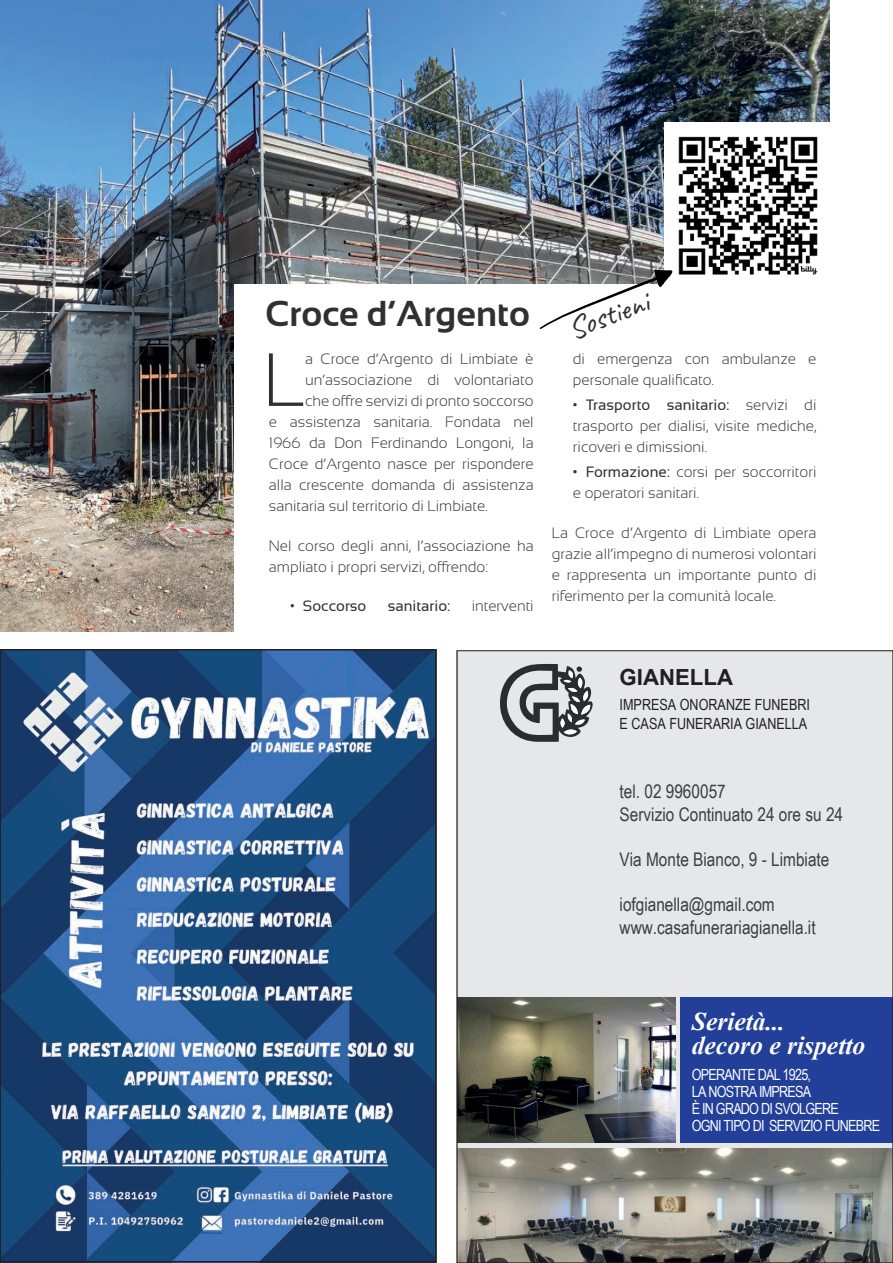
<style>
.page{position:relative;width:893px;height:1263px;background:#fff}
.page>*{position:absolute;margin:0;border:0;box-sizing:border-box;transform-origin:0 0}
.t1{font:300 75.15px "Sansation";color:#312f30}
.t2{font:700 36px "Sansation";color:#312f30}
.t3{font:31.5px "Caveat";color:#312f30}
.t4{font:italic 700 25.65px/23.9px "Times New Roman";color:#fff}
.t5{font:700 22.2px "Arial";color:#231f20}
.t6{font:18.75px/22.5px "Arial Narrow";color:#3e3e3f}
.t7{font:15.3px/17.1px "Arial Narrow";letter-spacing:-.05em;color:#fff}
.t8{font:15.3px/18.5px "Arial Narrow";color:#231f20}
.t9{font:300 15px/21px "Sansation";color:#312f30}
.t10{font:15px "Sansation";color:#312f30}
.s1{font-weight:400}
</style>
<div class="page">
<img style="left:0;top:0;width:829px;height:631px">
<div style="left:234px;top:284px;width:595px;height:347px;background:#fff"></div>
<img style="left:665px;top:122px;width:164px;height:162px">
<svg style="left:539px;top:270px;width:133px;height:59px"></svg>
<img style="left:3px;top:652px;width:431px;height:607px">
<div style="left:0;top:649px;width:437px;height:613px;border:2px solid #231f20"></div>
<svg style="left:459px;top:653px;width:432px;height:608px;background:#bfc0bf"></svg>
<div style="left:680px;top:998px;width:213px;height:145px;background:#223f99"></div>
<svg style="left:500px;top:664px;width:95px;height:78px;background:#989a9d"></svg>
<h2 class="t2" style="left:265px;top:293px;width:266px">Croce d’Argento</h2>
<h3 class="t3" style="left:562px;top:311px;width:85px;rotate:-21deg">Sostieni</h3>
<h1 class="t1" style="left:263px;top:338px;width:43px">L</h1>
<p class="t9" style="left:305px;top:348px;width:230px">a Croce d’Argento di Limbiate è</p>
<p class="t9" style="left:305px;top:369px;width:230px">un’associazione di volontariato</p>
<p class="t9" style="left:305px;top:390px;width:230px">che offre servizi di pronto soccorso</p>
<p class="t9" style="left:269px;top:411px;width:266px">e assistenza sanitaria. Fondata nel</p>
<p class="t9" style="left:269px;top:432px;width:266px">1966 da Don Ferdinando Longoni, la</p>
<p class="t9" style="left:269px;top:453px;width:266px">Croce d’Argento nasce per rispondere</p>
<p class="t9" style="left:269px;top:474px;width:266px">alla crescente domanda di assistenza</p>
<p class="t9" style="left:269px;top:495px;width:220px">sanitaria sul territorio di Limbiate.</p>
<p class="t9" style="left:269px;top:535px;width:266px">Nel corso degli anni, l’associazione ha ampliato i propri servizi, offrendo:</p>
<p class="t10" style="left:290px;top:598px;width:78px">• Soccorso</p>
<p class="t10" style="left:388px;top:598px;width:64px">sanitario:</p>
<p class="t9" style="left:472px;top:596px;width:64px">interventi</p>
<p class="t9" style="left:573px;top:348px;width:245px">di emergenza con ambulanze e personale qualificato.</p>
<p class="t9" style="left:573px;top:394px;width:245px;text-align:justify"><span class="s1">• Trasporto sanitario:</span> servizi di trasporto per dialisi, visite mediche, ricoveri e dimissioni.</p>
<p class="t9" style="left:573px;top:462px;width:245px"><span class="s1">• Formazione:</span> corsi per soccorritori e operatori sanitari.</p>
<p class="t9" style="left:552px;top:522px;width:266px;text-align:justify">La Croce d’Argento di Limbiate opera grazie all’impegno di numerosi volontari e rappresenta un importante punto di riferimento per la comunità locale.</p>
<h3 class="t5" style="left:620px;top:661px;width:115px">GIANELLA</h3>
<p class="t8" style="left:620px;top:695px;width:192px">IMPRESA ONORANZE FUNEBRI<br>E CASA FUNERARIA GIANELLA</p>
<p class="t6" style="left:620px;top:780px;width:225px">tel. 02 9960057<br>Servizio Continuato 24 ore su 24</p>
<p class="t6" style="left:620px;top:847px;width:211px">Via Monte Bianco, 9 - Limbiate</p>
<p class="t6" style="left:620px;top:892px;width:198px">iofgianella@gmail.com www.casafunerariagianella.it</p>
<h3 class="t4" style="left:692px;top:1008px;width:175px">Serietà...<br>decoro e rispetto</h3>
<p class="t7" style="left:692px;top:1065px;width:190px">OPERANTE DAL 1925,<br>LA NOSTRA IMPRESA<br>È IN GRADO DI SVOLGERE<br>OGNI TIPO DI SERVIZIO FUNEBRE</p>
</div>
